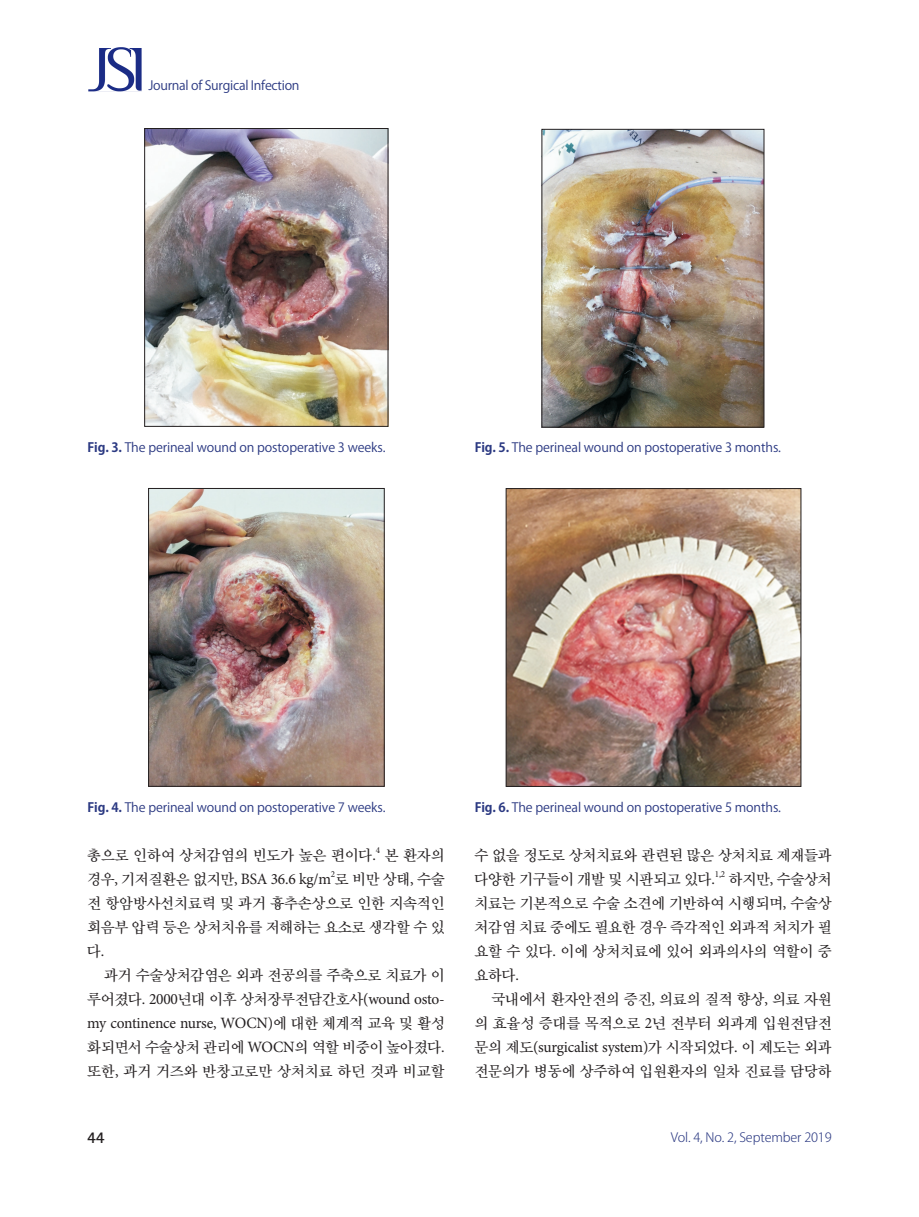
<style>
.page{position:relative;width:919px;height:1217px;background:#fff}
.page>*{position:absolute;margin:0;border:0;box-sizing:border-box;transform-origin:0 0}
.t1{font:700 16.5px "Rotis Semi Sans Std";color:#231f20}
.본문{font:15.75px/24px "Sand Tm";letter-spacing:-.01em;color:#231f20;text-align:justify}
.표그림제목{font:12.75px "Koz Go Pro";letter-spacing:-.01em;color:#2b3982}
.t2{font:300 12.75px "Koz Go Pro";letter-spacing:-.01em;color:#2b3982}
.s1{font-weight:700}
.s2{font-family:"Minion Pro"}
</style>
<div class="page">
<img style="left:88px;top:47px;width:54px;height:44px">
<img style="left:146px;top:130px;width:240px;height:294px">
<div style="left:144px;top:128px;width:244px;height:298px;border:1px solid #231f20"></div>
<img style="left:150px;top:490px;width:232px;height:294px">
<div style="left:148px;top:488px;width:236px;height:298px;border:1px solid #231f20"></div>
<img style="left:543px;top:131px;width:219px;height:294px">
<div style="left:541px;top:129px;width:223px;height:298px;border:1px solid #231f20"></div>
<img style="left:508px;top:490px;width:291px;height:294px">
<div style="left:506px;top:488px;width:295px;height:298px;border:1px solid #231f20"></div>
<p class="표그림제목" style="left:148px;top:77px;width:153px">Journal of Surgical Infection</p>
<p class="표그림제목" style="left:88px;top:439px;width:299px"><span class="s1">Fig. 3.</span> The perineal wound on postoperative 3 weeks.</p>
<p class="표그림제목" style="left:474px;top:439px;width:308px"><span class="s1">Fig. 5.</span> The perineal wound on postoperative 3 months.</p>
<p class="표그림제목" style="left:88px;top:798px;width:299px"><span class="s1">Fig. 4.</span> The perineal wound on postoperative 7 weeks.</p>
<p class="본문" style="left:87px;top:843px;width:359px">총으로 인하여 상처감염의 빈도가 높은 편이다<span class="s2">.</span><sup>4</sup> 본 환자의 경우<span class="s2">,</span> 기저질환은 없지만<span class="s2">, BSA 36.6 kg/m</span><sup>2</sup>로 비만 상태<span class="s2">,</span> 수술 전 항암방사선치료력 및 과거 흉추손상으로 인한 지속적인 회음부 압력 등은 상처치유를 저해하는 요소로 생각할 수 있 다<span class="s2">.</span></p>
<p class="본문" style="left:87px;top:963px;width:359px;text-indent:17px">과거 수술상처감염은 외과 전공의를 주축으로 치료가 이 루어졌다<span class="s2">. 2000</span>년대 이후 상처장루전담간호사<span class="s2">(wound osto&shy;my continence nurse, WOCN)</span>에 대한 체계적 교육 및 활성 화되면서 수술상처 관리에 <span class="s2">WOCN</span>의 역할 비중이 높아졌다<span class="s2">. </span>또한<span class="s2">,</span> 과거 거즈와 반창고로만 상처치료 하던 것과 비교할</p>
<p class="표그림제목" style="left:474px;top:798px;width:308px"><span class="s1">Fig. 6.</span> The perineal wound on postoperative 5 months.</p>
<p class="본문" style="left:474px;top:843px;width:359px">수 없을 정도로 상처치료와 관련된 많은 상처치료 제재들과 다양한 기구들이 개발 및 시판되고 있다<span class="s2">.</span><sup>1,2</sup> 하지만<span class="s2">,</span> 수술상처 치료는 기본적으로 수술 소견에 기반하여 시행되며<span class="s2">,</span> 수술상 처감염 치료 중에도 필요한 경우 즉각적인 외과적 처치가 필 요할 수 있다<span class="s2">.</span> 이에 상처치료에 있어 외과의사의 역할이 중 요하다<span class="s2">.</span></p>
<p class="본문" style="left:474px;top:987px;width:359px;text-indent:17px">국내에서 환자안전의 증진<span class="s2">,</span> 의료의 질적 향상<span class="s2">,</span> 의료 자원 의 효율성 증대를 목적으로 <span class="s2">2</span>년 전부터 외과계 입원전담전 문의 제도<span class="s2">(surgicalist system)</span>가 시작되었다<span class="s2">.</span> 이 제도는 외과 전문의가 병동에 상주하여 입원환자의 일차 진료를 담당하</p>
<p class="t1" style="left:87px;top:1126px;width:19px">44</p>
<p class="t2" style="left:670px;top:1128px;width:162px">Vol. 4, No. 2, September 2019</p>
</div>
